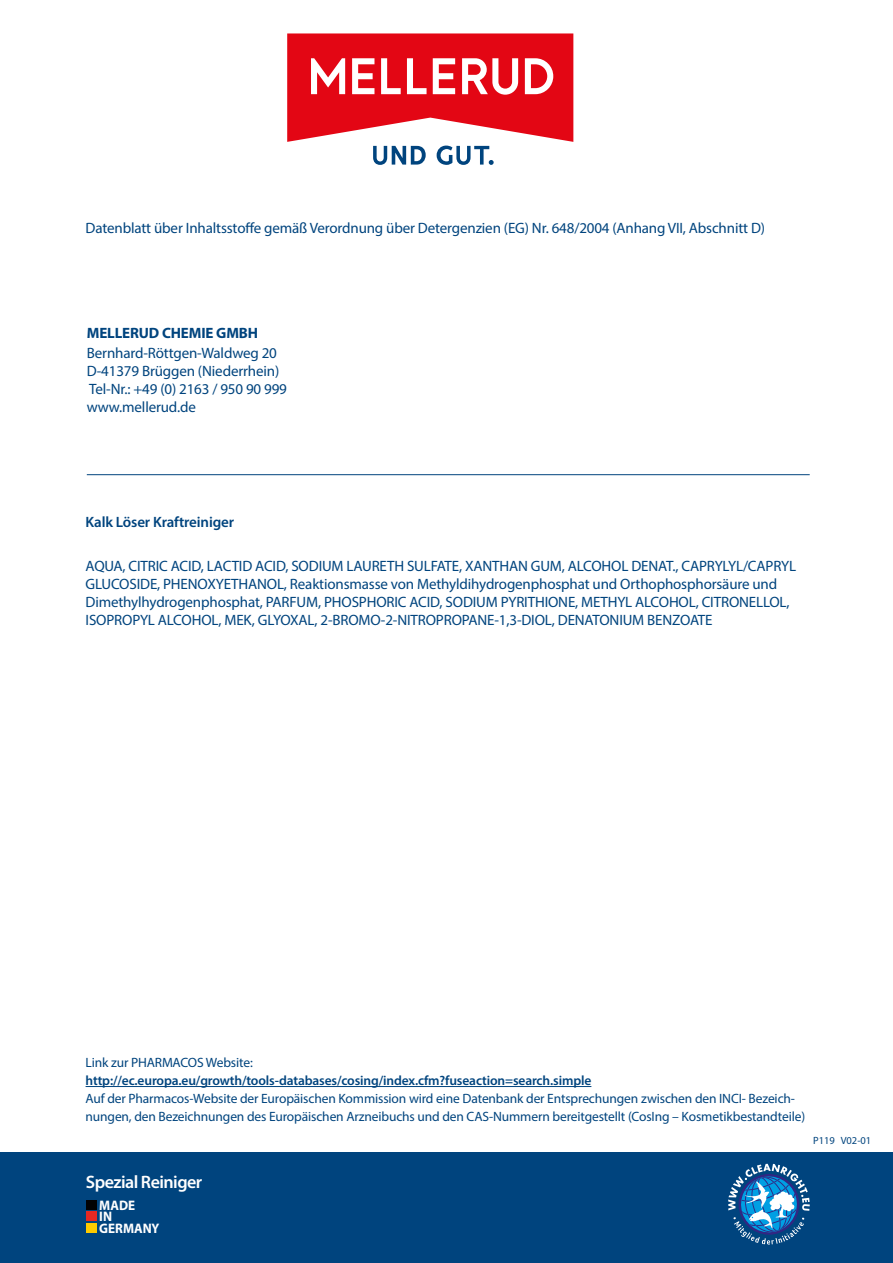
<style>
.page{position:relative;width:893px;height:1263px;background:#fff}
.page>*{position:absolute;margin:0;border:0;box-sizing:border-box;transform-origin:0 0}
.t1{font:600 18px "Myriad Pro";letter-spacing:-.03em;color:#fff}
.t2{font:15px/18px "Myriad Pro";letter-spacing:-.01em;color:#00447e}
.t3{font:600 15px "Myriad Pro";letter-spacing:-.01em;color:#00447e}
.t4{font:700 15px "Myriad Pro";letter-spacing:-.01em;color:#00447e}
.t5{font:700 13.8px/11.7px "Myriad Pro";color:#fff;scale:.95 1}
.t6{font:13.5px/18px "Myriad Pro";letter-spacing:-.01em;color:#00447e}
.t7{font:600 13.5px "Myriad Pro";letter-spacing:-.01em;color:#00447e}
.t8{font:10.5px "Myriad Pro";color:#00447e}
</style>
<div class="page">
<div style="left:1px;top:1153px;width:892px;height:110px;background:#00447e"></div>
<hr style="left:86px;top:1086px;width:505px;height:1px;background:#00447e">
<hr style="left:87px;top:474px;width:723px;height:1px;background:#00447e">
<svg style="left:728px;top:1164px;width:81px;height:80px"></svg>
<div style="left:87px;top:1200px;width:10px;height:9px;background:#020203"></div>
<div style="left:87px;top:1212px;width:10px;height:9px;background:#e52822"></div>
<div style="left:87px;top:1223px;width:10px;height:10px;background:#feca00"></div>
<svg style="left:287px;top:33px;width:286px;height:132px"></svg>
<p class="t2" style="left:86px;top:219px;width:681px">Datenblatt ü ber Inhaltsstoffe gemäß Verordnung ü ber Detergenzien (EG) Nr. 648/2004 (Anhang VII, Abschnitt D)</p>
<p class="t4" style="left:87px;top:323px;width:173px">MELLERUD CHEMIE GMBH</p>
<p class="t2" style="left:87px;top:344px;width:202px">Bernhard-Röttgen-Waldweg 20<br>D-41379 Brüggen (Niederrhein)<br>Tel-Nr.: +49 (0) 2163 / 950 90 999 www.mellerud.de</p>
<p class="t3" style="left:86px;top:512px;width:150px">Kalk Löser Kraftreiniger</p>
<p class="t2" style="left:86px;top:557px;width:712px">AQUA, CITRIC ACID, LACTID ACID, SODIUM LAURETH SULFATE, XANTHAN GUM, ALCOHOL DENAT., CAPRYLYL/CAPRYL GLUCOSIDE, PHENOXYETHANOL, Reaktionsmasse von Methyldihydrogenphosphat und Orthophosphorsäure und Dimethylhydrogenphosphat, PARFUM, PHOSPHORIC ACID, SODIUM PYRITHIONE, METHYL ALCOHOL, CITRONELLOL, ISOPROPYL ALCOHOL, MEK, GLYOXAL, 2-BROMO-2-NITROPROPANE-1,3-DIOL, DENATONIUM BENZOATE</p>
<p class="t6" style="left:86px;top:1053px;width:169px">Link zur PHARMACOS Website:</p>
<p class="t7" style="left:86px;top:1072px;width:507px">http://ec.europa.eu/growth/tools-databases/cosing/index.cfm?fuseaction=search.simple</p>
<p class="t6" style="left:86px;top:1089px;width:721px">Auf der Pharmacos-Website der Europäischen Kommission wird eine Datenbank der Entsprechungen zwischen den INCI- Bezeich&shy;nungen, den Bezeichnungen des Europäischen Arzneibuchs und den CAS-Nummern bereitgestellt (CosIng – Kosmetikbestandteile)</p>
<p class="t8" style="left:813px;top:1134px;width:23px">P119</p>
<p class="t8" style="left:841px;top:1134px;width:32px">V02-01</p>
<p class="t1" style="left:86px;top:1170px;width:118px">Spezial Reiniger</p>
<p class="t5" style="left:99px;top:1198px;width:65px">MADE<br>IN<br>GERMANY</p>
</div>
